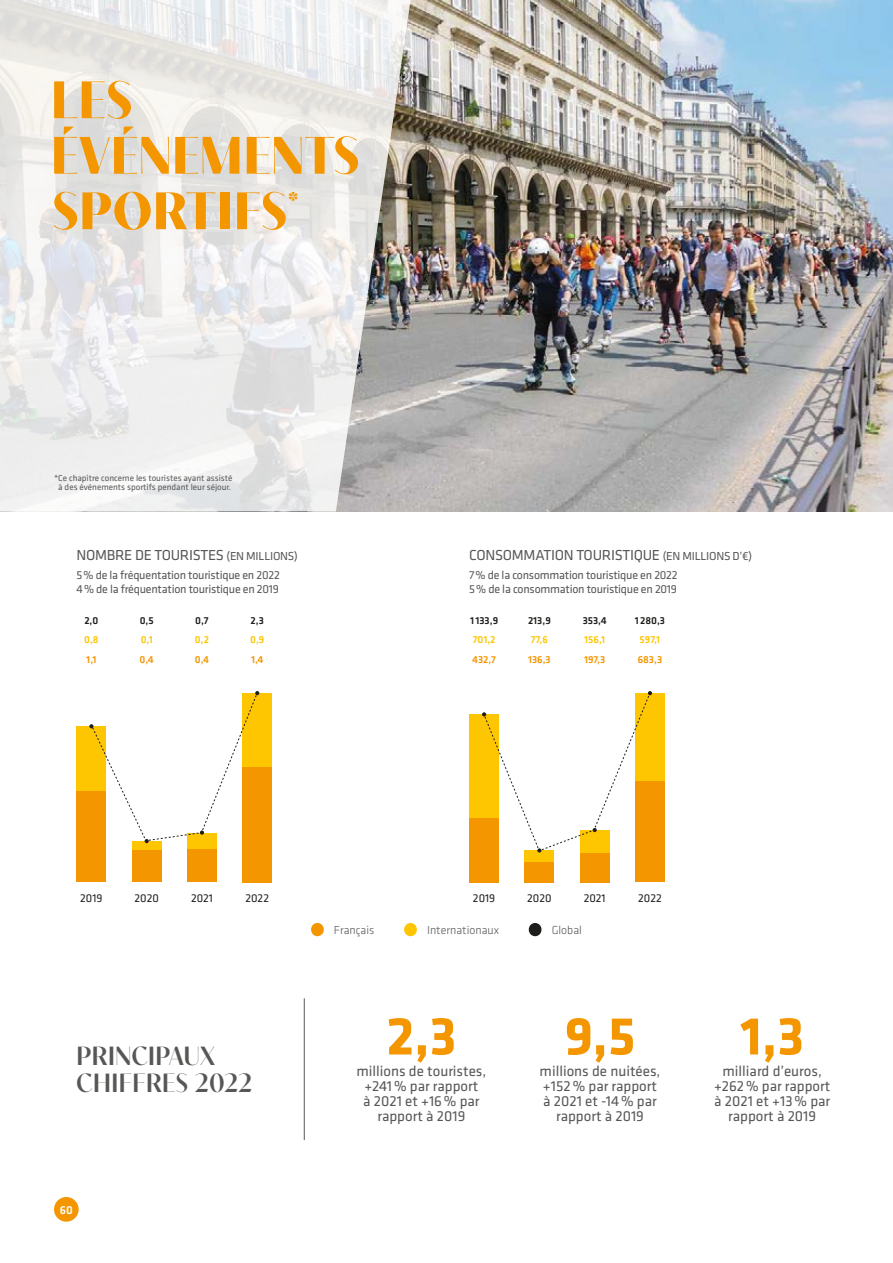
<style>
.page{position:relative;width:893px;height:1263px;background:#fff}
.page>*{position:absolute;margin:0;border:0;box-sizing:border-box;transform-origin:0 0}
.t1{font:700 55.5px "Klavika Basic";color:#f49600}
.t2{font:700 52.5px/55.5px "Contralto Big";letter-spacing:.02em;color:#f49600}
.t3{font:600 26.25px/27px "Contralto Big";letter-spacing:.02em;color:#575756}
.t4{font:700 22.5px "Contralto Big";color:#f49600}
.t5{font:15px/15px "Klavika Basic";color:#575756;text-align:center}
.t6{font:15px "Klavika Basic";letter-spacing:-.02em;color:#575756}
.t7{font:12px/14.4px "Klavika Basic";letter-spacing:-.02em;color:#575756}
.t8{font:300 12px "Klavika Basic";color:#575756}
.t9{font:500 12px "Klavika";color:#fff}
.t10{font:11.7px "Klavika Basic";color:#1d1d1b}
.t11{font:500 10.5px "Klavika Basic";color:#1d1d1b}
.t12{font:500 10.5px "Klavika Basic";color:#f49600}
.t13{font:500 10.5px "Klavika Basic";color:#fdc600}
.t14{font:9px/9.8px "Klavika Basic";color:#575756;text-align:center}
.s1{font-size:12px}
</style>
<div class="page">
<img style="left:414px;top:0;width:479px;height:511px">
<svg style="left:0;top:0;width:414px;height:511px"></svg>
<div style="left:242px;top:693px;width:30px;height:74px;background:#fdc600"></div>
<div style="left:242px;top:767px;width:30px;height:115px;background:#f49600"></div>
<div style="left:77px;top:726px;width:29px;height:66px;background:#fdc600"></div>
<div style="left:77px;top:792px;width:29px;height:90px;background:#f49600"></div>
<div style="left:132px;top:849px;width:30px;height:33px;background:#f49600"></div>
<div style="left:132px;top:841px;width:30px;height:8px;background:#fdc600"></div>
<div style="left:187px;top:833px;width:30px;height:16px;background:#fdc600"></div>
<div style="left:187px;top:849px;width:30px;height:33px;background:#f49600"></div>
<div style="left:404px;top:923px;width:13px;height:13px;background:#fdc600;border-radius:6px"></div>
<div style="left:311px;top:923px;width:13px;height:13px;background:#f49600;border-radius:6px"></div>
<div style="left:529px;top:923px;width:12px;height:13px;background:#1d1d1b;border-radius:6px"></div>
<svg style="left:89px;top:691px;width:170px;height:152px"></svg>
<hr style="left:892px;top:960px;width:1px;height:303px;background:#fff1d0">
<div style="left:635px;top:693px;width:30px;height:88px;background:#fdc600"></div>
<div style="left:635px;top:781px;width:30px;height:101px;background:#f49600"></div>
<div style="left:469px;top:714px;width:30px;height:104px;background:#fdc600"></div>
<div style="left:469px;top:818px;width:30px;height:64px;background:#f49600"></div>
<div style="left:524px;top:850px;width:30px;height:12px;background:#fdc600"></div>
<div style="left:524px;top:862px;width:30px;height:20px;background:#f49600"></div>
<div style="left:580px;top:830px;width:30px;height:23px;background:#fdc600"></div>
<div style="left:580px;top:853px;width:30px;height:29px;background:#f49600"></div>
<svg style="left:482px;top:691px;width:170px;height:161px"></svg>
<hr style="left:304px;top:998px;width:1px;height:142px;background:#575756">
<div style="left:54px;top:1197px;width:25px;height:25px;background:#f49600;border-radius:50%"></div>
<h2 class="t2" style="left:51px;top:67px;width:310px">LES<br>ÉVÉNEMENTS<br>SPORTIFS</h2>
<h3 class="t4" style="left:288px;top:183px;width:12px">*</h3>
<p class="t14" style="left:54px;top:472px;width:180px">*Ce chapitre concerne les touristes ayant assisté à des événements sportifs pendant leur séjour.</p>
<p class="t6" style="left:77px;top:545px;width:223px">NOMBRE DE TOURISTES <span class="s1">(EN MILLIONS)</span></p>
<p class="t7" style="left:77px;top:567px;width:205px">5% de la fréquentation touristique en 2022<br>4% de la fréquentation touristique en 2019</p>
<p class="t11" style="left:84px;top:613px;width:16px">2,0</p>
<p class="t11" style="left:140px;top:613px;width:16px">0,5</p>
<p class="t13" style="left:84px;top:633px;width:16px">0,8</p>
<p class="t13" style="left:141px;top:633px;width:14px">0,1</p>
<p class="t12" style="left:86px;top:652px;width:12px">1,1</p>
<p class="t12" style="left:140px;top:652px;width:16px">0,4</p>
<p class="t11" style="left:195px;top:613px;width:15px">0,7</p>
<p class="t13" style="left:195px;top:633px;width:16px">0,2</p>
<p class="t12" style="left:195px;top:652px;width:16px">0,4</p>
<p class="t11" style="left:251px;top:613px;width:15px">2,3</p>
<p class="t13" style="left:250px;top:633px;width:16px">0,9</p>
<p class="t12" style="left:251px;top:652px;width:14px">1,4</p>
<p class="t6" style="left:469px;top:545px;width:284px">CONSOMMATION TOURISTIQUE <span class="s1">(EN MILLIONS D’€)</span></p>
<p class="t7" style="left:469px;top:567px;width:210px">7% de la consommation touristique en 2022<br>5% de la consommation touristique en 2019</p>
<p class="t11" style="left:470px;top:613px;width:30px">1133,9</p>
<p class="t11" style="left:528px;top:613px;width:24px">213,9</p>
<p class="t13" style="left:473px;top:633px;width:24px">701,2</p>
<p class="t13" style="left:531px;top:633px;width:19px">77,6</p>
<p class="t12" style="left:472px;top:652px;width:26px">432,7</p>
<p class="t12" style="left:528px;top:652px;width:24px">136,3</p>
<p class="t11" style="left:583px;top:613px;width:25px">353,4</p>
<p class="t13" style="left:584px;top:633px;width:22px">156,1</p>
<p class="t12" style="left:584px;top:652px;width:23px">197,3</p>
<p class="t11" style="left:635px;top:613px;width:32px">1280,3</p>
<p class="t13" style="left:640px;top:633px;width:22px">597,1</p>
<p class="t12" style="left:638px;top:652px;width:26px">683,3</p>
<p class="t10" style="left:80px;top:890px;width:24px">2019</p>
<p class="t10" style="left:135px;top:890px;width:26px">2020</p>
<p class="t10" style="left:191px;top:890px;width:23px">2021</p>
<p class="t10" style="left:245px;top:890px;width:25px">2022</p>
<h3 class="t3" style="left:77px;top:1040px;width:177px">PRINCIPAUX<br>CHIFFRES 2022</h3>
<p class="t9" style="left:60px;top:1202px;width:15px">60</p>
<p class="t10" style="left:473px;top:890px;width:24px">2019</p>
<p class="t10" style="left:527px;top:890px;width:26px">2020</p>
<p class="t10" style="left:584px;top:890px;width:23px">2021</p>
<p class="t10" style="left:638px;top:890px;width:25px">2022</p>
<p class="t8" style="left:334px;top:923px;width:42px">Français</p>
<p class="t8" style="left:427px;top:923px;width:74px">Internationaux</p>
<p class="t8" style="left:552px;top:923px;width:32px">Global</p>
<h1 class="t1" style="left:386px;top:996px;width:72px">2,3</h1>
<p class="t5" style="left:356px;top:1063px;width:131px">millions de touristes, +241% par rapport<br>à 2021 et +16% par rapport à 2019</p>
<h1 class="t1" style="left:565px;top:996px;width:72px">9,5</h1>
<p class="t5" style="left:540px;top:1063px;width:122px">millions de nuitées, +152% par rapport à 2021 et -14% par rapport à 2019</p>
<h1 class="t1" style="left:740px;top:996px;width:65px">1,3</h1>
<p class="t5" style="left:714px;top:1063px;width:118px">milliard d’euros, +262% par rapport à 2021 et +13% par rapport à 2019</p>
</div>
